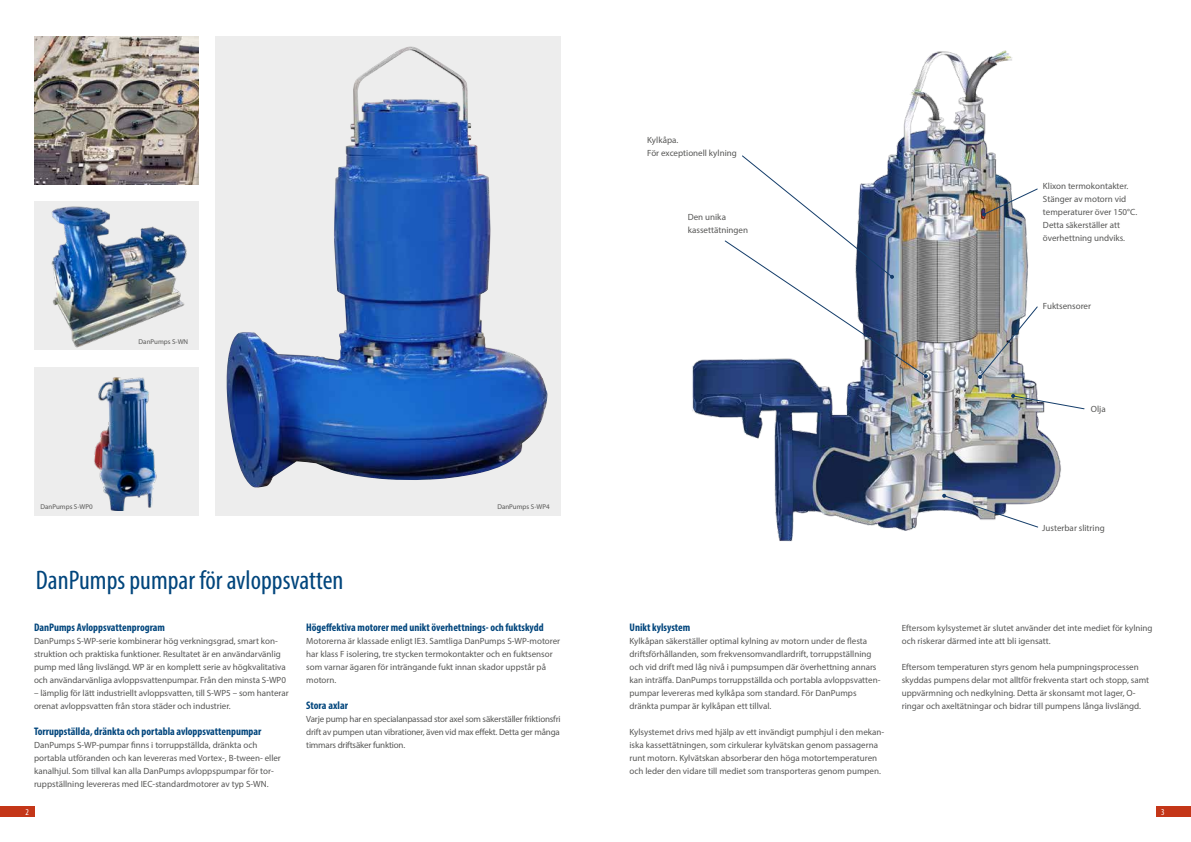
<style>
.page{position:relative;width:1191px;height:842px;background:#fff}
.page>*{position:absolute;margin:0;border:0;box-sizing:border-box;transform-origin:0 0}
.t1{font:condensed 27px "Myriad Pro";color:#00457c}
.t2{font:700 condensed 11px "Myriad Pro";color:#00457c}
.t3{font:9px/13px "Myriad Pro";color:#575756}
.t4{font:condensed 9px "Myriad Pro";color:#fff}
.t5{font:7px "Myriad Pro";color:#575756}
</style>
<div class="page">
<div style="left:1157px;top:807px;width:34px;height:10px;background:#c43618"></div>
<div style="left:0;top:806px;width:34px;height:11px;background:#c43618"></div>
<img style="left:692px;top:50px;width:369px;height:492px">
<svg style="left:724px;top:154px;width:204px;height:224px"></svg>
<svg style="left:981px;top:188px;width:57px;height:28px"></svg>
<img style="left:978px;top:305px;width:60px;height:74px">
<svg style="left:942px;top:494px;width:97px;height:34px"></svg>
<svg style="left:1011px;top:394px;width:74px;height:16px"></svg>
<div style="left:215px;top:36px;width:346px;height:480px;background:#ededed"></div>
<img style="left:34px;top:36px;width:164px;height:149px">
<div style="left:34px;top:367px;width:164px;height:149px;background:#ededed"></div>
<img style="left:226px;top:47px;width:321px;height:440px">
<img style="left:94px;top:377px;width:63px;height:134px">
<img style="left:34px;top:202px;width:164px;height:148px">
<p class="t5" style="left:139px;top:337px;width:51px">DanPumps S-WN</p>
<p class="t5" style="left:40px;top:503px;width:54px">DanPumps S-WP0</p>
<p class="t5" style="left:497px;top:503px;width:54px">DanPumps S-WP4</p>
<h1 class="t1" style="left:36px;top:564px;width:309px">DanPumps pumpar för avloppsvatten</h1>
<p class="t2" style="left:34px;top:620px;width:132px">DanPumps Avloppsvattenprogram</p>
<p class="t3" style="left:34px;top:634px;width:253px">DanPumps S-WP-serie kombinerar hög verkningsgrad, smart kon&shy;struktion och praktiska funktioner. Resultatet är en användarvänlig pump med lång livslängd. WP är en komplett serie av högkvalitativa och användarvänliga avloppsvattenpumpar. Från den minsta S-WP0</p>
<p class="t3" style="left:34px;top:686px;width:256px">– lämplig för lätt industriellt avloppsvatten, till S-WP5 – som hanterar orenat avloppsvatten från stora städer och industrier.</p>
<p class="t2" style="left:34px;top:724px;width:229px">Torruppställda, dränkta och portabla avloppsvattenpumpar</p>
<p class="t3" style="left:34px;top:738px;width:248px">DanPumps S-WP-pumpar finns i torruppställda, dränkta och portabla utföranden och kan levereras med Vortex-, B-tween- eller kanalhjul. Som tillval kan alla DanPumps avloppspumpar för tor&shy;ruppställning levereras med IEC-standardmotorer av typ S-WN.</p>
<p class="t2" style="left:306px;top:620px;width:239px">Högeffektiva motorer med unikt överhettnings- och fuktskydd</p>
<p class="t3" style="left:306px;top:634px;width:255px">Motorerna är klassade enligt IE3. Samtliga DanPumps S-WP-motorer har klass F isolering, tre stycken termokontakter och en fuktsensor som varnar ägaren för inträngande fukt innan skador uppstår på motorn.</p>
<p class="t2" style="left:306px;top:698px;width:43px">Stora axlar</p>
<p class="t3" style="left:306px;top:712px;width:256px;text-align:justify">Varje pump har en specialanpassad stor axel som säkerställer friktionsfri drift av pumpen utan vibrationer, även vid max effekt. Detta ger många timmars driftsäker funktion.</p>
<p class="t3" style="left:647px;top:133px;width:91px">Kylkåpa.<br>För exceptionell kylning</p>
<p class="t3" style="left:688px;top:211px;width:62px">Den unika kassettätningen</p>
<p class="t3" style="left:1043px;top:180px;width:96px">Klixon termokontakter.<br>Stänger av motorn vid temperaturer över 150°C.<br>Detta säkerställer att överhettning undviks.</p>
<p class="t3" style="left:1043px;top:299px;width:50px">Fuktsensorer</p>
<p class="t3" style="left:1091px;top:402px;width:16px">Olja</p>
<p class="t3" style="left:1042px;top:521px;width:64px">Justerbar slitring</p>
<p class="t2" style="left:629px;top:620px;width:62px">Unikt kylsystem</p>
<p class="t3" style="left:629px;top:634px;width:252px">Kylkåpan säkerställer optimal kylning av motorn under de flesta driftsförhållanden, som frekvensomvandlardrift, torruppställning och vid drift med låg nivå i pumpsumpen där överhettning annars kan inträffa. DanPumps torruppställda och portabla avloppsvatten&shy;pumpar levereras med kylkåpa som standard. För DanPumps dränkta pumpar är kylkåpan ett tillval.</p>
<p class="t3" style="left:629px;top:725px;width:256px">Kylsystemet drivs med hjälp av ett invändigt pumphjul i den mekan&shy;iska kassettätningen, som cirkulerar kylvätskan genom passagerna runt motorn. Kylvätskan absorberar den höga motortemperaturen och leder den vidare till mediet som transporteras genom pumpen.</p>
<p class="t3" style="left:901px;top:621px;width:252px">Eftersom kylsystemet är slutet använder det inte mediet för kylning och riskerar därmed inte att bli igensatt.</p>
<p class="t3" style="left:901px;top:660px;width:249px">Eftersom temperaturen styrs genom hela pumpningsprocessen skyddas pumpens delar mot alltför frekventa start och stopp, samt uppvärmning och nedkylning. Detta är skonsamt mot lager, O&shy;ringar och axeltätningar och bidrar till pumpens långa livslängd.</p>
<p class="t4" style="left:26px;top:806px;width:5px">2</p>
<p class="t4" style="left:1161px;top:806px;width:5px">3</p>
</div>
